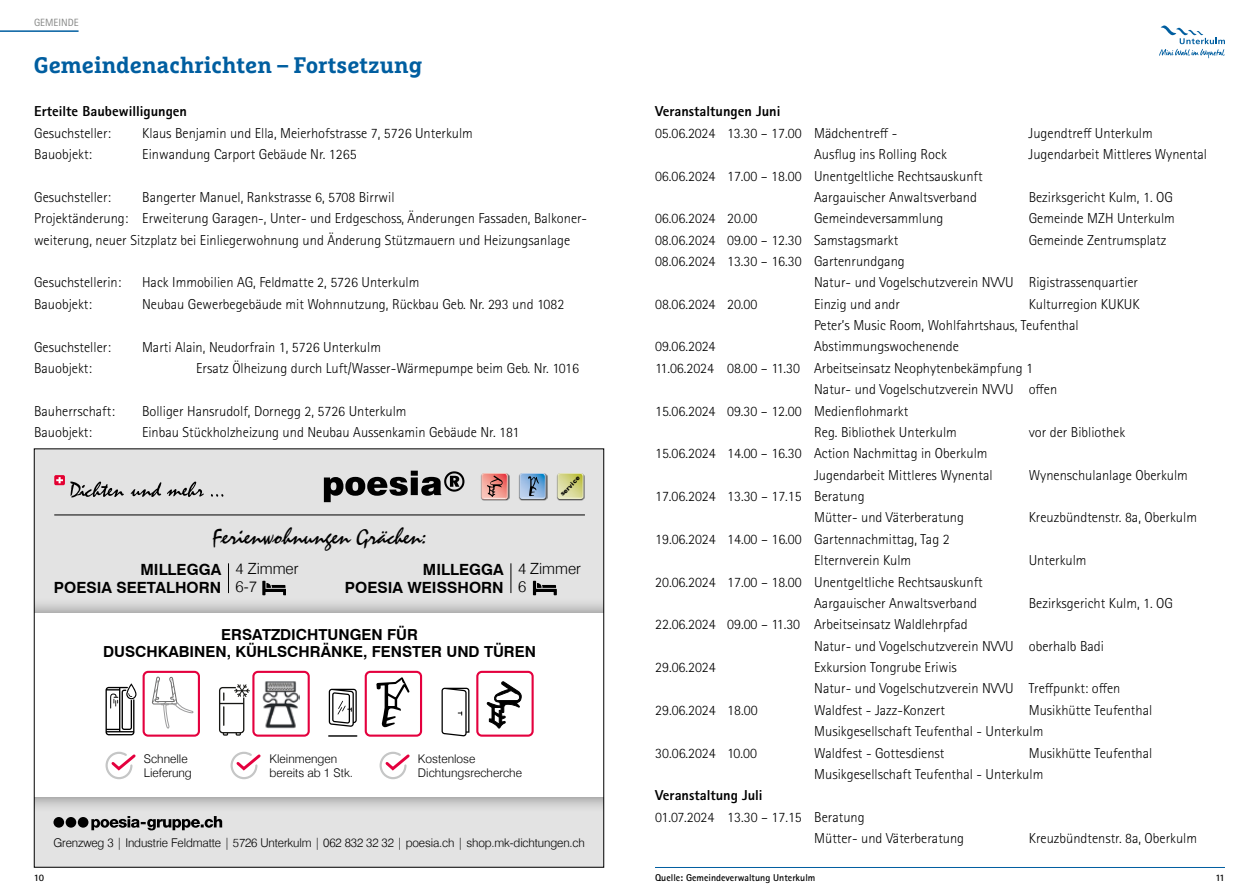
<style>
.page{position:relative;width:1259px;height:893px;background:#fff}
.page>*{position:absolute;margin:0;border:0;box-sizing:border-box;transform-origin:0 0}
.t1{font:23.1px "Staccato 222 BT";color:#000}
.t2{font:700 22.5px "Marselis Slab Pro";color:#005ea0}
.t3{font:700 15.45px/18px "Swiss 721 BT";color:#000;text-align:right}
.t4{font:300 15.45px/18px "Swiss 721 BT";color:#000}
.t5{font:700 15.15px/16.6px "Swiss 721 BT";color:#000;text-align:center}
.t6{font:300 14.4px/21.3px "Rotis Sans Serif Std";color:#000}
.t7{font:800 14.4px "Rotis Sans Serif Std";color:#000}
.t8{font:300 12px/14px "Swiss 721 BT";letter-spacing:-.005em;color:#000}
.t9{font:10.5px "Rotis Sans Serif Std";color:#868786}
.t10{font:700 9.9px "Rotis Sans Serif Std";color:#000}
.t11{font:900 6.15px "Arial";color:#000}
</style>
<div class="page">
<hr style="left:655px;top:867px;width:570px;height:1px;background:#005ea0">
<svg style="left:1159px;top:26px;width:66px;height:32px"></svg>
<hr style="left:0;top:30px;width:79px;height:2px;background:#005ea0">
<div style="left:34px;top:449px;width:570px;height:418px;background:#e3e3e3"></div>
<div style="left:34px;top:597px;width:570px;height:216px;background:#000;opacity:.49"></div>
<div style="left:34px;top:613px;width:570px;height:184px;background:#fff"></div>
<svg style="left:324px;top:471px;width:140px;height:31px"></svg>
<hr style="left:54px;top:515px;width:531px;height:1px;background:#000">
<img style="left:519px;top:473px;width:28px;height:27px">
<svg style="left:520px;top:473px;width:26px;height:26px"></svg>
<img style="left:520px;top:474px;width:25px;height:24px">
<svg style="left:528px;top:476px;width:11px;height:20px"></svg>
<img style="left:481px;top:473px;width:28px;height:28px">
<svg style="left:481px;top:473px;width:27px;height:26px"></svg>
<img style="left:482px;top:474px;width:25px;height:25px">
<svg style="left:487px;top:475px;width:15px;height:22px"></svg>
<img style="left:556px;top:473px;width:29px;height:27px">
<svg style="left:557px;top:473px;width:26px;height:26px"></svg>
<img style="left:558px;top:474px;width:24px;height:24px">
<svg style="left:105px;top:751px;width:31px;height:29px"></svg>
<svg style="left:230px;top:751px;width:31px;height:29px"></svg>
<svg style="left:379px;top:751px;width:31px;height:29px"></svg>
<svg style="left:53px;top:816px;width:169px;height:14px"></svg>
<svg style="left:152px;top:676px;width:42px;height:52px"></svg>
<div style="left:143px;top:671px;width:57px;height:66px;border:2px solid #e4003e;border-radius:5px"></div>
<svg style="left:105px;top:683px;width:31px;height:52px"></svg>
<img style="left:262px;top:681px;width:37px;height:48px">
<div style="left:252px;top:671px;width:58px;height:66px;border:2px solid #e4003e;border-radius:5px"></div>
<svg style="left:219px;top:684px;width:31px;height:52px"></svg>
<svg style="left:441px;top:688px;width:28px;height:48px"></svg>
<svg style="left:376px;top:677px;width:34px;height:50px"></svg>
<div style="left:365px;top:671px;width:57px;height:66px;border:2px solid #e4003e;border-radius:5px"></div>
<svg style="left:487px;top:681px;width:34px;height:47px"></svg>
<div style="left:476px;top:671px;width:58px;height:66px;border:2px solid #e4003e;border-radius:5px"></div>
<svg style="left:329px;top:689px;width:28px;height:38px"></svg>
<hr style="left:329px;top:735px;width:28px;height:2px;background:#000">
<svg style="left:262px;top:581px;width:24px;height:14px"></svg>
<hr style="left:228px;top:563px;width:1px;height:30px;background:#000">
<svg style="left:533px;top:581px;width:23px;height:14px"></svg>
<hr style="left:510px;top:563px;width:1px;height:30px;background:#000">
<svg style="left:70px;top:481px;width:54px;height:16px"></svg>
<svg style="left:131px;top:482px;width:30px;height:15px"></svg>
<svg style="left:167px;top:481px;width:37px;height:16px"></svg>
<svg style="left:211px;top:494px;width:12px;height:3px"></svg>
<div style="left:54px;top:475px;width:11px;height:10px;background:#e30031;border-radius:2px"></div>
<svg style="left:56px;top:477px;width:7px;height:6px"></svg>
<p class="t9" style="left:34px;top:16px;width:46px">GEMEINDE</p>
<h2 class="t2" style="left:34px;top:51px;width:390px">Gemeindenachrichten – Fortsetzung</h2>
<p class="t7" style="left:34px;top:102px;width:154px">Erteilte Baubewilligungen</p>
<p class="t6" style="left:34px;top:122px;width:78px">Gesuchsteller:</p>
<p class="t6" style="left:142px;top:122px;width:332px">Klaus Benjamin und Ella, Meierhofstrasse 7, 5726 Unterkulm</p>
<p class="t6" style="left:34px;top:144px;width:59px">Bauobjekt:</p>
<p class="t6" style="left:142px;top:144px;width:216px">Einwandung Carport Gebäude Nr. 1265</p>
<p class="t6" style="left:34px;top:186px;width:78px">Gesuchsteller:</p>
<p class="t6" style="left:34px;top:186px;width:554px;text-indent:108px">Bangerter Manuel, Rankstrasse 6, 5708 Birrwil<br>Projektänderung: Erweiterung Garagen-, Unter- und Erdgeschoss, Änderungen Fassaden, Balkoner&shy;weiterung, neuer Sitzplatz bei Einliegerwohnung und Änderung Stützmauern und Heizungsanlage</p>
<p class="t6" style="left:34px;top:272px;width:89px">Gesuchstellerin:</p>
<p class="t6" style="left:142px;top:272px;width:279px">Hack Immobilien AG, Feldmatte 2, 5726 Unterkulm</p>
<p class="t6" style="left:34px;top:294px;width:59px">Bauobjekt:</p>
<p class="t6" style="left:142px;top:294px;width:424px">Neubau Gewerbegebäude mit Wohnnutzung, Rückbau Geb. Nr. 293 und 1082</p>
<p class="t6" style="left:34px;top:336px;width:78px">Gesuchsteller:</p>
<p class="t6" style="left:142px;top:336px;width:240px">Marti Alain, Neudorfrain 1, 5726 Unterkulm</p>
<p class="t6" style="left:34px;top:358px;width:59px">Bauobjekt:</p>
<p class="t6" style="left:196px;top:358px;width:384px">Ersatz Ölheizung durch Luft/Wasser-Wärmepumpe beim Geb. Nr. 1016</p>
<p class="t6" style="left:34px;top:400px;width:82px">Bauherrschaft:</p>
<p class="t6" style="left:142px;top:400px;width:266px">Bolliger Hansrudolf, Dornegg 2, 5726 Unterkulm</p>
<p class="t6" style="left:34px;top:422px;width:59px">Bauobjekt:</p>
<p class="t6" style="left:142px;top:422px;width:379px">Einbau Stückholzheizung und Neubau Aussenkamin Gebäude Nr. 181</p>
<h1 class="t1" style="left:212px;top:523px;width:217px">Ferienwohnungen Grächen:</h1>
<p class="t11" style="left:559px;top:492px;width:26px;rotate:-45deg">service</p>
<p class="t3" style="left:54px;top:560px;width:169px">MILLEGGA<br>POESIA SEETALHORN</p>
<p class="t4" style="left:236px;top:560px;width:64px">4 Zimmer<br>6-7</p>
<p class="t3" style="left:345px;top:560px;width:160px">MILLEGGA<br>POESIA WEISSHORN</p>
<p class="t4" style="left:518px;top:560px;width:64px">4 Zimmer<br>6</p>
<p class="t5" style="left:103px;top:626px;width:434px">ERSATZDICHTUNGEN FÜR<br>DUSCHKABINEN, KÜHLSCHRÄNKE, FENSTER UND TÜREN</p>
<p class="t8" style="left:144px;top:751px;width:50px">Schnelle<br>Lieferung</p>
<p class="t8" style="left:269px;top:751px;width:85px">Kleinmengen bereits ab 1 Stk.</p>
<p class="t8" style="left:418px;top:751px;width:106px">Kostenlose<br>Dichtungsrecherche</p>
<p class="t10" style="left:34px;top:871px;width:12px">10</p>
<p class="t8" style="left:53px;top:835px;width:533px">Grenzweg 3 | Industrie Feldmatte | 5726 Unterkulm | 062 832 32 32 | poesia.ch | shop.mk-dichtungen.ch</p>
<p class="t7" style="left:655px;top:102px;width:127px">Veranstaltungen Juni</p>
<p class="t6" style="left:655px;top:122px;width:244px">05.06.2024 13.30 – 17.00 Mädchentreff -</p>
<p class="t6" style="left:1028px;top:122px;width:126px">Jugendtreff Unterkulm</p>
<p class="t6" style="left:814px;top:144px;width:134px">Ausflug ins Rolling Rock</p>
<p class="t6" style="left:1028px;top:144px;width:180px">Jugendarbeit Mittleres Wynental</p>
<p class="t6" style="left:814px;top:165px;width:170px;text-indent:-159px">06.06.2024 17.00 – 18.00 Unentgeltliche Rechtsauskunft<br>Aargauischer Anwaltsverband</p>
<p class="t6" style="left:1028px;top:187px;width:146px">Bezirksgericht Kulm, 1. OG</p>
<p class="t6" style="left:655px;top:208px;width:104px">06.06.2024 20.00</p>
<p class="t6" style="left:814px;top:208px;width:131px">Gemeindeversammlung</p>
<p class="t6" style="left:1028px;top:208px;width:148px">Gemeinde MZH Unterkulm</p>
<p class="t6" style="left:655px;top:229px;width:245px">08.06.2024 09.00 – 12.30 Samstagsmarkt</p>
<p class="t6" style="left:1028px;top:229px;width:139px">Gemeinde Zentrumsplatz</p>
<p class="t6" style="left:655px;top:251px;width:251px">08.06.2024 13.30 – 16.30 Gartenrundgang</p>
<p class="t6" style="left:814px;top:272px;width:325px">Natur- und Vogelschutzverein NVVU Rigistrassenquartier</p>
<p class="t6" style="left:655px;top:293px;width:104px">08.06.2024 20.00</p>
<p class="t6" style="left:814px;top:293px;width:87px">Einzig und andr</p>
<p class="t6" style="left:814px;top:293px;width:327px;text-indent:214px">Kulturregion KUKUK<br>Peter’s Music Room, Wohlfahrtshaus, Teufenthal</p>
<p class="t6" style="left:655px;top:336px;width:62px">09.06.2024</p>
<p class="t6" style="left:814px;top:336px;width:146px">Abstimmungswochenende</p>
<p class="t6" style="left:655px;top:358px;width:379px">11.06.2024 08.00 – 11.30 Arbeitseinsatz Neophytenbekämpfung 1</p>
<p class="t6" style="left:814px;top:379px;width:245px">Natur- und Vogelschutzverein NVVU offen</p>
<p class="t6" style="left:655px;top:400px;width:255px">15.06.2024 09.30 – 12.00 Medienflohmarkt</p>
<p class="t6" style="left:814px;top:422px;width:144px">Reg. Bibliothek Unterkulm</p>
<p class="t6" style="left:1028px;top:422px;width:98px">vor der Bibliothek</p>
<p class="t6" style="left:814px;top:443px;width:180px;text-indent:-159px">15.06.2024 14.00 – 16.30 Action Nachmittag in Oberkulm<br>Jugendarbeit Mittleres Wynental</p>
<p class="t6" style="left:1028px;top:464px;width:161px">Wynenschulanlage Oberkulm</p>
<p class="t6" style="left:814px;top:486px;width:151px;text-indent:-159px">17.06.2024 13.30 – 17.15 Beratung<br>Mütter- und Väterberatung</p>
<p class="t6" style="left:814px;top:529px;width:137px;text-indent:-159px">19.06.2024 14.00 – 16.00 Gartennachmittag, Tag 2<br>Elternverein Kulm</p>
<p class="t6" style="left:814px;top:571px;width:170px;text-indent:-159px">20.06.2024 17.00 – 18.00 Unentgeltliche Rechtsauskunft<br>Aargauischer Anwaltsverband</p>
<p class="t6" style="left:1028px;top:507px;width:170px">Kreuzbündtenstr. 8a, Oberkulm</p>
<p class="t6" style="left:1028px;top:550px;width:59px">Unterkulm</p>
<p class="t6" style="left:1028px;top:593px;width:146px">Bezirksgericht Kulm, 1. OG</p>
<p class="t6" style="left:655px;top:614px;width:314px">22.06.2024 09.00 – 11.30 Arbeitseinsatz Waldlehrpfad</p>
<p class="t6" style="left:814px;top:635px;width:291px">Natur- und Vogelschutzverein NVVU oberhalb Badi</p>
<p class="t6" style="left:655px;top:657px;width:62px">29.06.2024</p>
<p class="t6" style="left:814px;top:657px;width:308px">Exkursion Tongrube Eriwis<br>Natur- und Vogelschutzverein NVVU Treffpunkt: offen</p>
<p class="t6" style="left:655px;top:699px;width:104px">29.06.2024 18.00</p>
<p class="t6" style="left:814px;top:699px;width:132px">Waldfest - Jazz-Konzert</p>
<p class="t6" style="left:814px;top:699px;width:339px;text-indent:214px">Musikhütte Teufenthal<br>Musikgesellschaft Teufenthal - Unterkulm</p>
<p class="t6" style="left:655px;top:742px;width:103px">30.06.2024 10.00</p>
<p class="t6" style="left:814px;top:742px;width:132px">Waldfest - Gottesdienst</p>
<p class="t6" style="left:814px;top:742px;width:339px;text-indent:214px">Musikhütte Teufenthal<br>Musikgesellschaft Teufenthal - Unterkulm</p>
<p class="t7" style="left:655px;top:786px;width:109px">Veranstaltung Juli</p>
<p class="t6" style="left:814px;top:806px;width:151px;text-indent:-159px">01.07.2024 13.30 – 17.15 Beratung<br>Mütter- und Väterberatung</p>
<p class="t6" style="left:1029px;top:828px;width:170px">Kreuzbündtenstr. 8a, Oberkulm</p>
<p class="t10" style="left:655px;top:871px;width:162px">Quelle: Gemeindeverwaltung Unterkulm</p>
<p class="t10" style="left:1215px;top:871px;width:11px">11</p>
</div>
